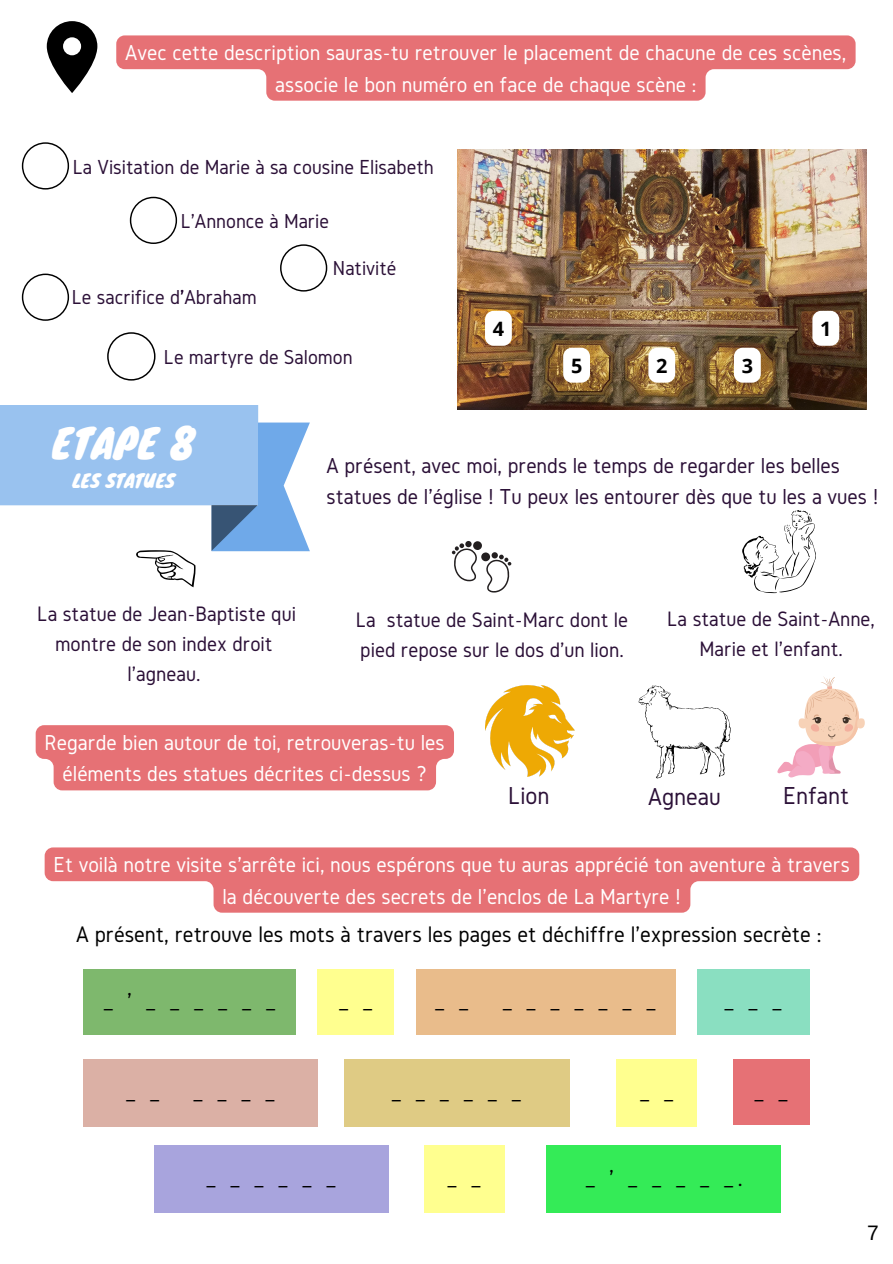
<style>
.page{position:relative;width:893px;height:1264px;background:#fff}
.page>*{position:absolute;margin:0;border:0;box-sizing:border-box;transform-origin:0 0}
.t1{font:39px "Knewave";color:#fff}
.t2{font:25.5px "Gidole";color:#2b1037}
.t3{font:24px "Gidole";color:#000}
.t4{font:23.4px "Gidole";color:#000}
.t5{font:22.5px/31.5px "Gidole";color:#fff;text-align:center}
.t6{font:22.5px/31.5px "Gidole";color:#2b1037}
.t7{font:21.75px/30.3px "Gidole";color:#2b1037;text-align:center}
.t8{font:21.6px/29.4px "Gidole";color:#2b1037;text-align:center}
.t9{font:21.15px "Gidole";color:#2b1037}
.t10{font:21px "Gidole";color:#2b1037}
.t11{font:21px "Arimo";color:#000}
.t12{font:700 19.8px "Open Sans";color:#000}
.t13{font:17.85px "Knewave";color:#fff}
</style>
<div class="page">
<svg style="left:22px;top:142px;width:47px;height:47px"></svg>
<svg style="left:107px;top:332px;width:48px;height:48px"></svg>
<svg style="left:130px;top:197px;width:47px;height:47px"></svg>
<svg style="left:22px;top:273px;width:47px;height:48px"></svg>
<svg style="left:47px;top:21px;width:50px;height:72px"></svg>
<img style="left:458px;top:149px;width:408px;height:261px">
<svg style="left:116px;top:35px;width:739px;height:66px;fill:#e67175"></svg>
<div style="left:812px;top:311px;width:27px;height:35px;background:#fff;border-radius:9px"></div>
<div style="left:648px;top:348px;width:27px;height:34px;background:#fff;border-radius:9px"></div>
<div style="left:734px;top:348px;width:26px;height:34px;background:#fff;border-radius:9px"></div>
<div style="left:485px;top:311px;width:27px;height:35px;background:#fff;border-radius:9px"></div>
<div style="left:563px;top:348px;width:27px;height:34px;background:#fff;border-radius:9px"></div>
<svg style="left:742px;top:510px;width:74px;height:83px"></svg>
<div style="left:473px;top:541px;width:9px;height:9px;background:#231f20;border-radius:50%"></div>
<svg style="left:452px;top:541px;width:25px;height:40px"></svg>
<svg style="left:481px;top:552px;width:9px;height:9px"></svg>
<svg style="left:486px;top:554px;width:25px;height:38px"></svg>
<div style="left:36px;top:725px;width:418px;height:65px;background:#e67175"></div>
<svg style="left:280px;top:244px;width:47px;height:47px"></svg>
<div style="left:83px;top:968px;width:212px;height:66px;background:#7eb86d"></div>
<div style="left:317px;top:968px;width:77px;height:66px;background:#ffff8f"></div>
<div style="left:416px;top:968px;width:259px;height:66px;background:#e9bc8b"></div>
<div style="left:697px;top:968px;width:112px;height:66px;background:#8adfc1"></div>
<div style="left:83px;top:1059px;width:234px;height:67px;background:#dbb0a5"></div>
<div style="left:343px;top:1059px;width:226px;height:67px;background:#dfcb84"></div>
<div style="left:154px;top:1145px;width:234px;height:67px;background:#a8a4dd"></div>
<svg style="left:45px;top:847px;width:814px;height:65px;fill:#e67175"></svg>
<div style="left:616px;top:1059px;width:81px;height:67px;background:#ffff8f"></div>
<div style="left:732px;top:1059px;width:77px;height:65px;background:#e67175"></div>
<div style="left:423px;top:1145px;width:81px;height:67px;background:#ffff8f"></div>
<div style="left:546px;top:1145px;width:235px;height:67px;background:#34eb57"></div>
<img style="left:486px;top:685px;width:88px;height:91px">
<svg style="left:638px;top:685px;width:92px;height:93px"></svg>
<svg style="left:777px;top:676px;width:87px;height:101px"></svg>
<svg style="left:258px;top:405px;width:52px;height:146px;fill:#6fa9e9"></svg>
<div style="left:0;top:405px;width:258px;height:100px;background:#99c2ef"></div>
<svg style="left:0;top:505px;width:258px;height:82px"></svg>
<p class="t5" style="left:125px;top:37px;width:722px">Avec cette description sauras-tu retrouver le placement de chacune de ces scènes, associe le bon numéro en face de chaque scène :</p>
<p class="t9" style="left:73px;top:155px;width:362px">La Visitation de Marie à sa cousine Elisabeth</p>
<p class="t10" style="left:181px;top:210px;width:150px">L'Annonce à Marie</p>
<p class="t10" style="left:72px;top:285px;width:186px">Le sacrifice d’'Abraham</p>
<p class="t10" style="left:333px;top:256px;width:65px">Nativité</p>
<p class="t10" style="left:164px;top:346px;width:190px">Le martyre de Salomon</p>
<p class="t12" style="left:493px;top:314px;width:13px">4</p>
<p class="t12" style="left:571px;top:351px;width:13px">5</p>
<p class="t12" style="left:656px;top:351px;width:13px">2</p>
<p class="t12" style="left:741px;top:351px;width:13px">3</p>
<p class="t12" style="left:820px;top:314px;width:13px">1</p>
<p class="t1" style="left:52px;top:411px;width:145px">ETAPE 8</p>
<p class="t13" style="left:73px;top:466px;width:104px">LES STATUES</p>
<p class="t6" style="left:326px;top:449px;width:553px">A présent, avec moi, prends le temps de regarder les belles statues de l'église ! Tu peux les entourer dès que tu les a vues !</p>
<p class="t7" style="left:37px;top:598px;width:260px">La statue de Jean-Baptiste qui montre de son index droit l'agneau.</p>
<p class="t8" style="left:667px;top:604px;width:209px">La statue de Saint-Anne,<br>Marie et l'enfant.</p>
<p class="t7" style="left:356px;top:604px;width:274px;text-align:left">La statue de Saint-Marc dont le pied repose sur le dos d'un lion.</p>
<p class="t5" style="left:45px;top:726px;width:401px">Regarde bien autour de toi, retrouveras-tu les éléments des statues décrites ci-dessus ?</p>
<p class="t2" style="left:508px;top:781px;width:43px">Lion</p>
<p class="t2" style="left:648px;top:782px;width:74px">Agneau</p>
<p class="t2" style="left:783px;top:781px;width:68px">Enfant</p>
<p class="t5" style="left:54px;top:848px;width:797px">Et voilà notre visite s'arrête ici, nous espérons que tu auras apprécié ton aventure à travers la découverte des secrets de l'enclos de La Martyre !</p>
<p class="t4" style="left:76px;top:921px;width:746px">A présent, retrouve les mots à travers les pages et déchiffre l'expression secrète :</p>
<p class="t3" style="left:103px;top:988px;width:174px">_'______</p>
<p class="t3" style="left:338px;top:988px;width:36px">_ _</p>
<p class="t3" style="left:434px;top:988px;width:36px">_ _</p>
<p class="t3" style="left:502px;top:988px;width:156px">_______</p>
<p class="t3" style="left:723px;top:988px;width:60px">___</p>
<p class="t3" style="left:125px;top:1078px;width:36px">_ _</p>
<p class="t3" style="left:193px;top:1078px;width:84px">____</p>
<p class="t3" style="left:391px;top:1078px;width:132px">______</p>
<p class="t3" style="left:206px;top:1164px;width:132px">______</p>
<p class="t3" style="left:447px;top:1164px;width:36px">_ _</p>
<p class="t3" style="left:639px;top:1078px;width:36px">_ _</p>
<p class="t3" style="left:753px;top:1078px;width:36px">_ _</p>
<p class="t3" style="left:585px;top:1164px;width:159px">_'_____.</p>
<p class="t11" style="left:867px;top:1221px;width:13px">7</p>
</div>
